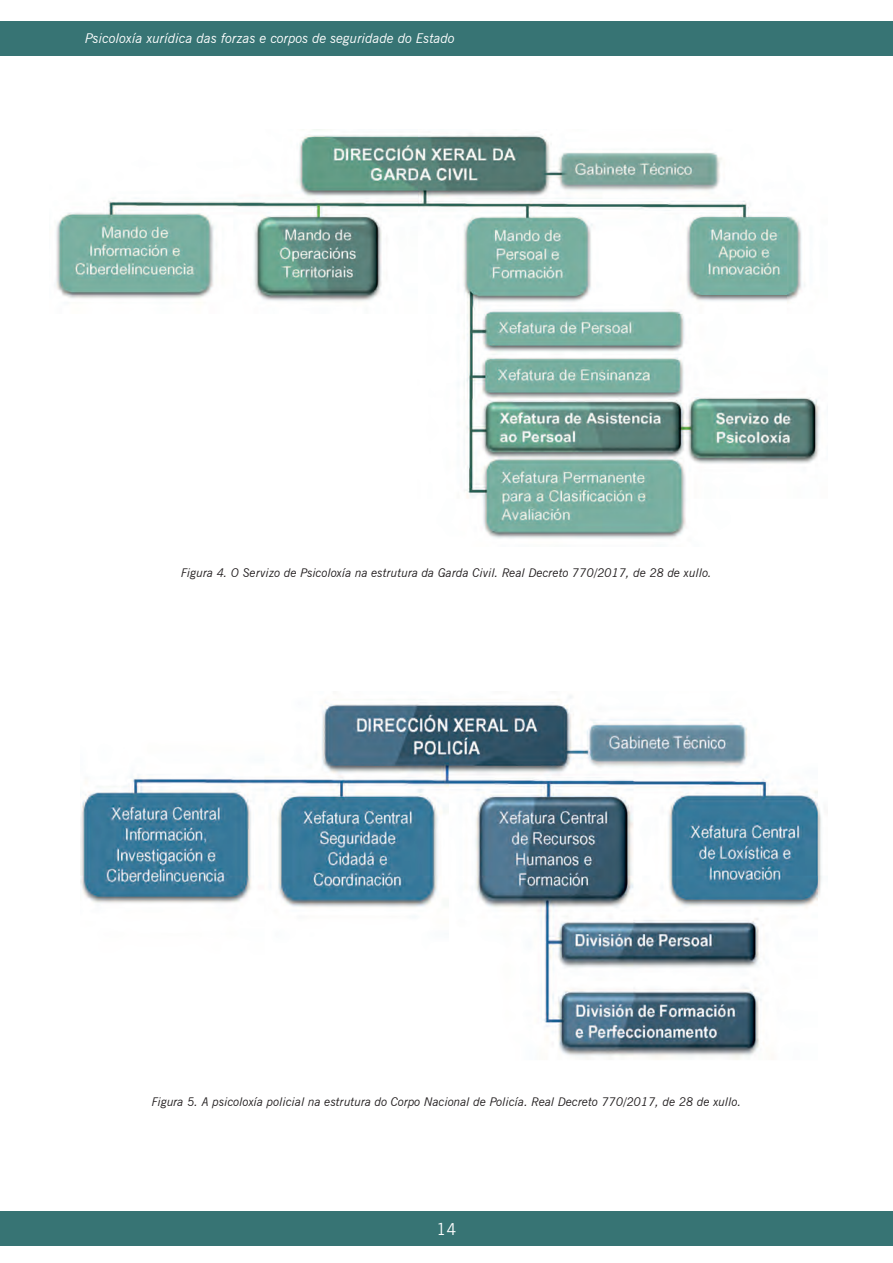
<style>
.page{position:relative;width:893px;height:1263px;background:#fff}
.page>*{position:absolute;margin:0;border:0;box-sizing:border-box;transform-origin:0 0}
.t1{font:16.5px "News Gothic BT";color:#fff}
.t2{font:italic 13.5px "News Gothic BT";color:#fff}
.Texto_base{font:italic 12px "News Gothic BT";color:#231f20}
</style>
<div class="page">
<div style="left:0;top:1212px;width:893px;height:34px;background:#377474"></div>
<div style="left:0;top:21px;width:893px;height:34px;background:#377474"></div>
<img style="left:55px;top:135px;width:765px;height:404px">
<img style="left:80px;top:696px;width:742px;height:364px">
<p class="t2" style="left:85px;top:30px;width:371px">Psicoloxía xurídica das forzas e corpos de seguridade do Estado</p>
<p class="Texto_base" style="left:181px;top:565px;width:532px">Figura 4. O Servizo de Psicoloxía na estrutura da Garda Civil. Real Decreto 770/2017, de 28 de xullo.</p>
<p class="Texto_base" style="left:152px;top:1095px;width:591px">Figura 5. A psicoloxía policial na estrutura do Corpo Nacional de Policía. Real Decreto 770/2017, de 28 de xullo.</p>
<h1 class="t1" style="left:437px;top:1219px;width:21px">14</h1>
</div>
